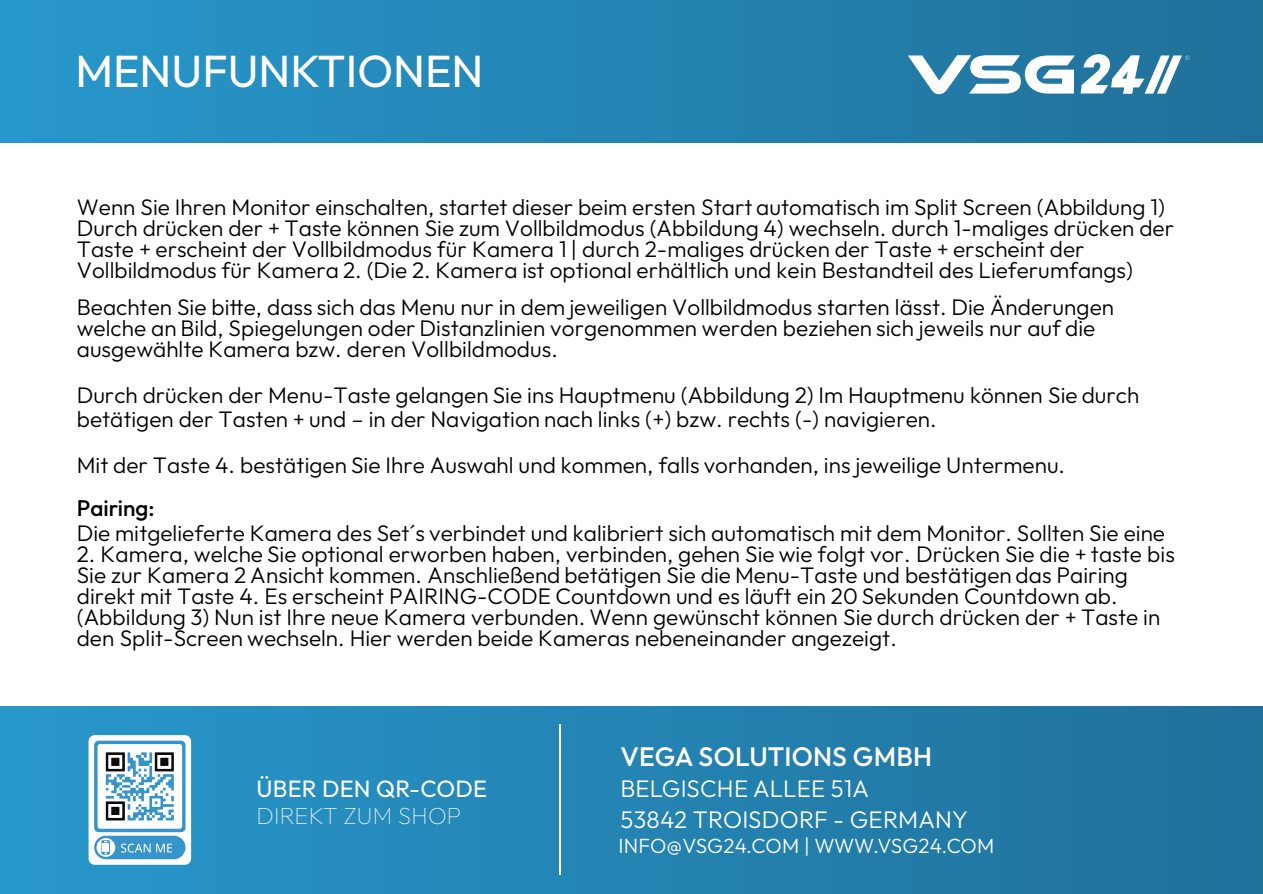
<style>
.page{position:relative;width:1263px;height:894px;background:#fff}
.page>*{position:absolute;margin:0;border:0;box-sizing:border-box;transform-origin:0 0}
.t1{font:45px "Outfit";color:#fff}
.t2{font:500 26.55px "Outfit";letter-spacing:.01em;color:#fff}
.t3{font:300 24px/31px "Outfit";letter-spacing:.01em;color:#fff}
.t4{font:23.55px "Outfit";letter-spacing:.01em;color:#fff}
.t5{font:100 23.55px "Outfit";letter-spacing:.01em;color:#fff}
.t6{font:300 22.5px/21px "Outfit";color:#000}
.t7{font:500 22.5px "Outfit";color:#000}
.t8{font:300 20.55px "Outfit";letter-spacing:.01em;color:#fff}
</style>
<div class="page">
<div style="left:0;top:0;width:1263px;height:143px;background:linear-gradient(to right,#2897cc,#207199)"></div>
<svg style="left:908px;top:55px;width:167px;height:39px"></svg>
<svg style="left:1081px;top:54px;width:108px;height:40px"></svg>
<div style="left:0;top:705px;width:1263px;height:188px;background:linear-gradient(to right,#2897cc,#207099)"></div>
<div style="left:89px;top:734px;width:102px;height:130px;background:#fff;border-radius:6px"></div>
<svg style="left:94px;top:740px;width:92px;height:118px"></svg>
<hr style="left:559px;top:723px;width:2px;height:151px;background:#fff">
<h1 class="t1" style="left:75px;top:42px;width:410px">MENUFUNKTIONEN</h1>
<p class="t6" style="left:77px;top:196px;width:1099px">Wenn Sie Ihren Monitor einschalten, startet dieser beim ersten Start automatisch im Split Screen (Abbildung 1)<br>Durch drücken der + Taste können Sie zum Vollbildmodus (Abbildung 4) wechseln. durch 1-maliges drücken der Taste + erscheint der Vollbildmodus für Kamera 1 | durch 2-maliges drücken der Taste + erscheint der Vollbildmodus für Kamera 2. (Die 2. Kamera ist optional erhältlich und kein Bestandteil des Lieferumfangs)</p>
<p class="t6" style="left:77px;top:296px;width:1039px">Beachten Sie bitte, dass sich das Menu nur in dem jeweiligen Vollbildmodus starten lässt. Die Änderungen welche an Bild, Spiegelungen oder Distanzlinien vorgenommen werden beziehen sich jeweils nur auf die ausgewählte Kamera bzw. deren Vollbildmodus.</p>
<p class="t6" style="left:77px;top:382px;width:1064px;line-height:24.3px">Durch drücken der Menu-Taste gelangen Sie ins Hauptmenu (Abbildung 2) Im Hauptmenu können Sie durch betätigen der Tasten + und – in der Navigation nach links (+) bzw. rechts (-) navigieren.</p>
<p class="t6" style="left:77px;top:453px;width:990px">Mit der Taste 4. bestätigen Sie Ihre Auswahl und kommen, falls vorhanden, ins jeweilige Untermenu.</p>
<p class="t7" style="left:77px;top:493px;width:79px">Pairing:</p>
<p class="t6" style="left:77px;top:522px;width:1090px">Die mitgelieferte Kamera des Set´s verbindet und kalibriert sich automatisch mit dem Monitor. Sollten Sie eine</p>
<p class="t6" style="left:77px;top:543px;width:1099px">2. Kamera, welche Sie optional erworben haben, verbinden, gehen Sie wie folgt vor. Drücken Sie die + taste bis Sie zur Kamera 2 Ansicht kommen. Anschließend betätigen Sie die Menu-Taste und bestätigen das Pairing direkt mit Taste 4. Es erscheint PAIRING-CODE Countdown und es läuft ein 20 Sekunden Countdown ab. (Abbildung 3) Nun ist Ihre neue Kamera verbunden. Wenn gewünscht können Sie durch drücken der + Taste in den Split-Screen wechseln. Hier werden beide Kameras nebeneinander angezeigt.</p>
<p class="t4" style="left:256px;top:773px;width:232px">ÜBER DEN QR-CODE</p>
<p class="t5" style="left:256px;top:799px;width:206px">DIREKT ZUM SHOP</p>
<p class="t2" style="left:620px;top:739px;width:313px">VEGA SOLUTIONS GMBH</p>
<p class="t3" style="left:620px;top:772px;width:349px">BELGISCHE ALLEE 51A<br>53842 TROISDORF - GERMANY</p>
<p class="t8" style="left:618px;top:832px;width:377px">INFO@VSG24.COM | WWW.VSG24.COM</p>
</div>
